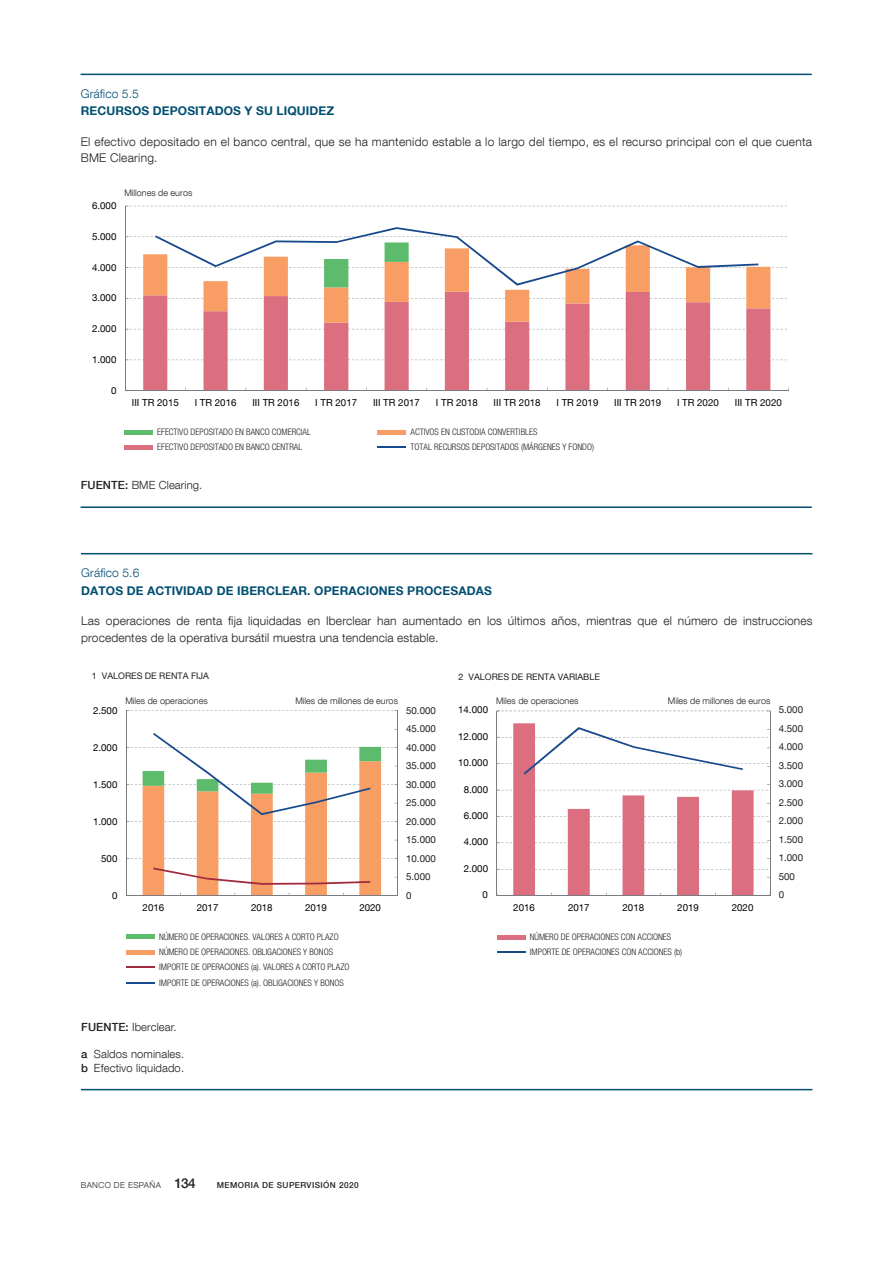
<style>
.page{position:relative;width:893px;height:1263px;background:#fff}
.page>*{position:absolute;margin:0;border:0;box-sizing:border-box;transform-origin:0 0}
.t1{font:300 12px/16.5px "Bd E Neue Helvetica";letter-spacing:.01em;color:#231f20}
.t2{font:700 12px "Bd E Neue Helvetica";letter-spacing:.01em;color:#004e71}
.t3{font:300 12px "Bd E Neue Helvetica";letter-spacing:.01em;color:#004e71}
.t4{font:300 11.25px/13.5px "Bd E Neue Helvetica";letter-spacing:.01em;color:#231f20}
.t5{font:9.75px "Bd E Neue Helvetica";color:#010000}
.t6{font:9.75px "Bd E Neue Helvetica";color:#231f20}
.t7{font:300 condensed 9px/15.1px "Bd E Neue Helvetica";color:#231f20}
.t8{font:300 9px "Bd E Neue Helvetica";color:#231f20}
.t9{font:9px "Bd E Neue Helvetica";color:#231f20}
.t10{font:500 8.25px "Bd E Neue Helvetica";letter-spacing:.05em;color:#231f20}
.t11{font:300 8.25px "Bd E Neue Helvetica";letter-spacing:.05em;color:#231f20}
.s1{font-weight:500}
.s2{font-weight:500;font-size:13.5px}
</style>
<div class="page">
<hr style="left:81px;top:74px;width:731px;height:1px;background:#004e71">
<hr style="left:81px;top:506px;width:731px;height:2px;background:#004e71">
<svg style="left:126px;top:206px;width:661px;height:154px"></svg>
<svg style="left:143px;top:323px;width:627px;height:67px"></svg>
<svg style="left:143px;top:245px;width:627px;height:78px"></svg>
<hr style="left:125px;top:390px;width:664px;height:1px;background:#7b7c82">
<hr style="left:125px;top:206px;width:1px;height:185px;background:#7b7c82">
<svg style="left:155px;top:227px;width:603px;height:60px"></svg>
<div style="left:124px;top:430px;width:29px;height:5px;background:#5cbc6b"></div>
<div style="left:377px;top:430px;width:29px;height:5px;background:#f89d63"></div>
<div style="left:124px;top:445px;width:29px;height:5px;background:#db6f7f"></div>
<hr style="left:377px;top:446px;width:29px;height:2px;background:#17498c">
<hr style="left:81px;top:553px;width:731px;height:1px;background:#004e71">
<hr style="left:81px;top:1089px;width:731px;height:1px;background:#004e71">
<svg style="left:126px;top:710px;width:272px;height:186px"></svg>
<div style="left:126px;top:934px;width:29px;height:5px;background:#5cbc6b"></div>
<hr style="left:126px;top:950px;width:29px;height:4px;background:#f89d63">
<hr style="left:126px;top:966px;width:29px;height:2px;background:#9f2c3f">
<hr style="left:126px;top:982px;width:29px;height:2px;background:#17498c">
<svg style="left:497px;top:710px;width:274px;height:186px"></svg>
<div style="left:497px;top:935px;width:28px;height:5px;background:#db6f7f"></div>
<hr style="left:497px;top:951px;width:28px;height:2px;background:#17498c">
<p class="t3" style="left:81px;top:86px;width:60px">Gráfico 5.5</p>
<p class="t2" style="left:81px;top:103px;width:255px">RECURSOS DEPOSITADOS Y SU LIQUIDEZ</p>
<p class="t1" style="left:81px;top:133px;width:733px">El efectivo depositado en el banco central, que se ha mantenido estable a lo largo del tiempo, es el recurso principal con el que cuenta<br>BME Clearing.</p>
<p class="t5" style="left:92px;top:200px;width:26px">6.000</p>
<p class="t8" style="left:124px;top:187px;width:70px">Millones de euros</p>
<p class="t5" style="left:92px;top:230px;width:26px">5.000</p>
<p class="t5" style="left:92px;top:261px;width:26px">4.000</p>
<p class="t5" style="left:92px;top:292px;width:26px">3.000</p>
<p class="t5" style="left:92px;top:323px;width:26px">2.000</p>
<p class="t5" style="left:92px;top:354px;width:26px">1.000</p>
<p class="t5" style="left:111px;top:384px;width:7px">0</p>
<p class="t5" style="left:132px;top:397px;width:48px">III TR 2015</p>
<p class="t5" style="left:195px;top:397px;width:43px">I TR 2016</p>
<p class="t5" style="left:252px;top:397px;width:48px">III TR 2016</p>
<p class="t5" style="left:315px;top:397px;width:43px">I TR 2017</p>
<p class="t5" style="left:373px;top:397px;width:48px">III TR 2017</p>
<p class="t5" style="left:436px;top:397px;width:43px">I TR 2018</p>
<p class="t5" style="left:494px;top:397px;width:48px">III TR 2018</p>
<p class="t5" style="left:556px;top:397px;width:43px">I TR 2019</p>
<p class="t5" style="left:614px;top:397px;width:48px">III TR 2019</p>
<p class="t5" style="left:677px;top:397px;width:43px">I TR 2020</p>
<p class="t5" style="left:735px;top:397px;width:48px">III TR 2020</p>
<p class="t7" style="left:157px;top:424px;width:155px">EFECTIVO DEPOSITADO EN BANCO COMERCIAL</p>
<p class="t7" style="left:411px;top:424px;width:128px">ACTIVOS EN CUSTODIA CONVERTIBLES</p>
<p class="t7" style="left:157px;top:439px;width:147px">EFECTIVO DEPOSITADO EN BANCO CENTRAL</p>
<p class="t7" style="left:411px;top:439px;width:185px">TOTAL RECURSOS DEPOSITADOS (MÁRGENES Y FONDO)</p>
<p class="t4" style="left:81px;top:478px;width:123px"><span class="s1">FUENTE:</span> BME Clearing.</p>
<p class="t3" style="left:81px;top:565px;width:60px">Gráfico 5.6</p>
<p class="t2" style="left:81px;top:583px;width:412px">DATOS DE ACTIVIDAD DE IBERCLEAR. OPERACIONES PROCESADAS</p>
<p class="t1" style="left:81px;top:612px;width:733px">Las operaciones de renta fija liquidadas en Iberclear han aumentado en los últimos años, mientras que el número de instrucciones procedentes de la operativa bursátil muestra una tendencia estable.</p>
<p class="t9" style="left:92px;top:670px;width:119px">1 VALORES DE RENTA FIJA</p>
<p class="t8" style="left:125px;top:695px;width:84px">Miles de operaciones</p>
<p class="t8" style="left:295px;top:695px;width:104px">Miles de millones de euros</p>
<p class="t5" style="left:93px;top:704px;width:26px">2.500</p>
<p class="t6" style="left:406px;top:704px;width:31px">50.000</p>
<p class="t9" style="left:458px;top:671px;width:143px">2 VALORES DE RENTA VARIABLE</p>
<p class="t8" style="left:496px;top:695px;width:84px">Miles de operaciones</p>
<p class="t8" style="left:668px;top:695px;width:104px">Miles de millones de euros</p>
<p class="t5" style="left:458px;top:704px;width:31px">14.000</p>
<p class="t6" style="left:779px;top:704px;width:26px">5.000</p>
<p class="t6" style="left:406px;top:723px;width:31px">45.000</p>
<p class="t5" style="left:458px;top:730px;width:31px">12.000</p>
<p class="t6" style="left:779px;top:722px;width:26px">4.500</p>
<p class="t5" style="left:93px;top:741px;width:26px">2.000</p>
<p class="t6" style="left:406px;top:741px;width:31px">40.000</p>
<p class="t6" style="left:779px;top:741px;width:26px">4.000</p>
<p class="t6" style="left:406px;top:760px;width:31px">35.000</p>
<p class="t5" style="left:458px;top:757px;width:31px">10.000</p>
<p class="t6" style="left:779px;top:759px;width:26px">3.500</p>
<p class="t5" style="left:93px;top:778px;width:26px">1.500</p>
<p class="t6" style="left:406px;top:778px;width:31px">30.000</p>
<p class="t5" style="left:464px;top:783px;width:26px">8.000</p>
<p class="t6" style="left:779px;top:778px;width:26px">3.000</p>
<p class="t6" style="left:406px;top:797px;width:31px">25.000</p>
<p class="t6" style="left:779px;top:796px;width:26px">2.500</p>
<p class="t5" style="left:93px;top:815px;width:26px">1.000</p>
<p class="t6" style="left:406px;top:815px;width:31px">20.000</p>
<p class="t5" style="left:464px;top:810px;width:26px">6.000</p>
<p class="t6" style="left:779px;top:815px;width:26px">2.000</p>
<p class="t6" style="left:406px;top:834px;width:31px">15.000</p>
<p class="t5" style="left:464px;top:836px;width:26px">4.000</p>
<p class="t6" style="left:779px;top:833px;width:26px">1.500</p>
<p class="t5" style="left:101px;top:852px;width:18px">500</p>
<p class="t6" style="left:406px;top:852px;width:31px">10.000</p>
<p class="t6" style="left:779px;top:852px;width:26px">1.000</p>
<p class="t6" style="left:406px;top:871px;width:26px">5.000</p>
<p class="t5" style="left:464px;top:862px;width:26px">2.000</p>
<p class="t6" style="left:779px;top:870px;width:18px">500</p>
<p class="t5" style="left:112px;top:889px;width:7px">0</p>
<p class="t6" style="left:406px;top:889px;width:7px">0</p>
<p class="t5" style="left:483px;top:889px;width:7px">0</p>
<p class="t6" style="left:779px;top:889px;width:7px">0</p>
<p class="t5" style="left:143px;top:902px;width:23px">2016</p>
<p class="t5" style="left:197px;top:902px;width:23px">2017</p>
<p class="t5" style="left:251px;top:902px;width:23px">2018</p>
<p class="t5" style="left:305px;top:902px;width:23px">2019</p>
<p class="t5" style="left:359px;top:902px;width:23px">2020</p>
<p class="t7" style="left:159px;top:929px;width:192px">NÚMERO DE OPERACIONES. VALORES A CORTO PLAZO NÚMERO DE OPERACIONES. OBLIGACIONES Y BONOS IMPORTE DE OPERACIONES (a). VALORES A CORTO PLAZO IMPORTE DE OPERACIONES (a). OBLIGACIONES Y BONOS</p>
<p class="t5" style="left:513px;top:902px;width:23px">2016</p>
<p class="t5" style="left:568px;top:902px;width:23px">2017</p>
<p class="t5" style="left:623px;top:902px;width:23px">2018</p>
<p class="t5" style="left:677px;top:902px;width:23px">2019</p>
<p class="t5" style="left:732px;top:902px;width:23px">2020</p>
<p class="t7" style="left:530px;top:929px;width:154px">NÚMERO DE OPERACIONES CON ACCIONES<br>IMPORTE DE OPERACIONES CON ACCIONES (b)</p>
<p class="t4" style="left:81px;top:1020px;width:97px"><span class="s1">FUENTE:</span> Iberclear.</p>
<p class="t4" style="left:81px;top:1047px;width:104px"><span class="s1">a</span> Saldos nominales. <span class="s1">b</span> Efectivo liquidado.</p>
<p class="t11" style="left:81px;top:1180px;width:116px">BANCO DE ESPAÑA <span class="s2">134</span></p>
<p class="t10" style="left:217px;top:1180px;width:143px">MEMORIA DE SUPERVISIÓN 2020</p>
</div>
